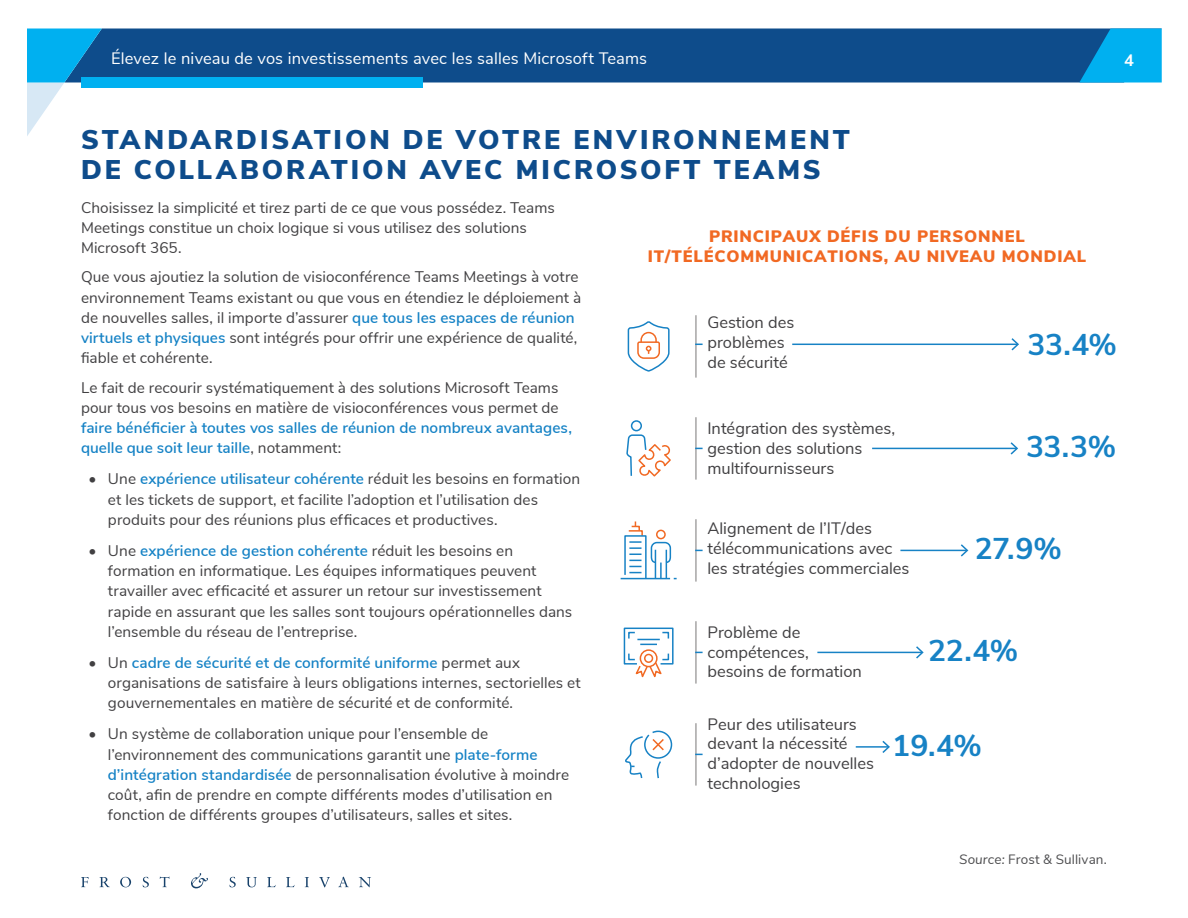
<style>
.page{position:relative;width:1188px;height:918px;background:#fff}
.page>*{position:absolute;margin:0;border:0;box-sizing:border-box;transform-origin:0 0}
.t1{font:700 30px "Nunito Sans";letter-spacing:-.01em;color:#1782c5}
.t2{font:900 27px/30px "Nunito Sans";letter-spacing:.105em;color:#0e4c8b}
.t3{font:16.5px/19.8px "Nunito Sans";color:#414042}
.t4{font:900 16.5px/19.8px "Nunito Sans";letter-spacing:.05em;color:#f16923;text-align:center}
.t5{font:16.5px "Nunito Sans";letter-spacing:.01em;color:#fff}
.t6{font:700 16.5px "Nunito Sans";color:#fff}
.t7{font:15.3px/20.2px "Nunito Sans";letter-spacing:.005em;color:#414042}
.t8{font:600 15.3px/20.2px "Nunito Sans";letter-spacing:.005em;color:#1582c5}
.t9{font:13.5px "Nunito Sans";letter-spacing:.005em;color:#4d4d4f}
.s1{font-weight:600;color:#1582c5}
.s2{font-weight:400;color:#414042}
.s3{font-style:italic}
</style>
<div class="page">
<div style="left:102px;top:28px;width:1060px;height:54px;background:#0e4c8b"></div>
<div style="left:81px;top:77px;width:341px;height:11px;background:#00b0f0"></div>
<svg style="left:27px;top:28px;width:75px;height:108px"></svg>
<svg style="left:1079px;top:29px;width:83px;height:54px;background:#059ddc"></svg>
<svg style="left:81px;top:877px;width:8px;height:10px"></svg>
<svg style="left:100px;top:877px;width:10px;height:10px"></svg>
<svg style="left:120px;top:877px;width:11px;height:10px"></svg>
<svg style="left:143px;top:877px;width:6px;height:10px"></svg>
<svg style="left:160px;top:877px;width:9px;height:10px"></svg>
<svg style="left:229px;top:877px;width:7px;height:10px"></svg>
<svg style="left:246px;top:877px;width:11px;height:10px"></svg>
<svg style="left:267px;top:877px;width:9px;height:10px"></svg>
<svg style="left:286px;top:877px;width:9px;height:10px"></svg>
<svg style="left:305px;top:877px;width:4px;height:10px"></svg>
<svg style="left:319px;top:877px;width:11px;height:10px"></svg>
<svg style="left:338px;top:877px;width:11px;height:10px"></svg>
<svg style="left:359px;top:877px;width:12px;height:10px"></svg>
<svg style="left:191px;top:873px;width:17px;height:15px"></svg>
<hr style="left:695px;top:315px;width:2px;height:63px;background:#a6a5a5">
<hr style="left:695px;top:417px;width:2px;height:63px;background:#a6a5a5">
<hr style="left:695px;top:519px;width:2px;height:63px;background:#a6a5a5">
<hr style="left:695px;top:621px;width:2px;height:63px;background:#a6a5a5">
<hr style="left:695px;top:723px;width:2px;height:63px;background:#a6a5a5">
<svg style="left:627px;top:321px;width:43px;height:51px"></svg>
<svg style="left:626px;top:434px;width:45px;height:43px"></svg>
<div style="left:631px;top:420px;width:11px;height:11px;border:2px solid #1782c5;border-radius:50%"></div>
<hr style="left:621px;top:578px;width:49px;height:1px;background:#1782c5">
<svg style="left:624px;top:521px;width:53px;height:59px"></svg>
<hr style="left:792px;top:344px;width:225px;height:1px;background:#1782c5">
<svg style="left:1011px;top:338px;width:8px;height:12px"></svg>
<hr style="left:872px;top:448px;width:145px;height:1px;background:#1782c5">
<svg style="left:1011px;top:442px;width:7px;height:13px"></svg>
<hr style="left:900px;top:550px;width:67px;height:1px;background:#1782c5">
<svg style="left:961px;top:544px;width:7px;height:13px"></svg>
<hr style="left:817px;top:652px;width:105px;height:1px;background:#1782c5">
<svg style="left:916px;top:646px;width:8px;height:13px"></svg>
<hr style="left:856px;top:746px;width:32px;height:2px;background:#1782c5">
<svg style="left:882px;top:741px;width:8px;height:12px"></svg>
<svg style="left:623px;top:627px;width:51px;height:51px"></svg>
<svg style="left:625px;top:730px;width:48px;height:49px"></svg>
<p class="t5" style="left:111px;top:47px;width:538px">Élevez le niveau de vos investissements avec les salles Microsoft Teams</p>
<p class="t6" style="left:1124px;top:48px;width:11px">4</p>
<h2 class="t2" style="left:81px;top:123px;width:770px">STANDARDISATION DE VOTRE ENVIRONNEMENT<br>DE COLLABORATION AVEC MICROSOFT TEAMS</h2>
<p class="t7" style="left:81px;top:196px;width:475px">Choisissez la simplicité et tirez parti de ce que vous possédez. Teams<br>Meetings constitue un choix logique si vous utilisez des solutions<br>Microsoft 365.</p>
<p class="t7" style="left:81px;top:266px;width:502px">Que vous ajoutiez la solution de visioconférence Teams Meetings à votre environnement Teams existant ou que vous en étendiez le déploiement à de nouvelles salles, il importe d’assurer <span class="s1">que tous les espaces de réunion virtuels et physiques</span> sont intégrés pour offrir une expérience de qualité, fiable et cohérente.</p>
<p class="t7" style="left:81px;top:376px;width:479px">Le fait de recourir systématiquement à des solutions Microsoft Teams pour tous vos besoins en matière de visioconférences vous permet de</p>
<p class="t8" style="left:81px;top:417px;width:493px">faire bénéficier à toutes vos salles de réunion de nombreux avantages, quelle que soit leur taille<span class="s2">, notamment:</span></p>
<p class="t7" style="left:108px;top:468px;width:474px;text-indent:-19px">• Une <span class="s1">expérience utilisateur cohérente</span> réduit les besoins en formation et les tickets de support, et facilite l’adoption et l’utilisation des produits pour des réunions plus efficaces et productives.</p>
<p class="t7" style="left:108px;top:539px;width:466px;text-indent:-19px">• Une <span class="s1">expérience de gestion cohérente</span> réduit les besoins en formation en informatique. Les équipes informatiques peuvent travailler avec efficacité et assurer un retour sur investissement rapide en assurant que les salles sont toujours opérationnelles dans l’ensemble du réseau de l’entreprise.</p>
<p class="t7" style="left:108px;top:652px;width:474px;text-indent:-19px">• Un <span class="s1">cadre de sécurité et de conformité uniforme</span> permet aux organisations de satisfaire à leurs obligations internes, sectorielles et gouvernementales en matière de sécurité et de conformité.</p>
<p class="t7" style="left:108px;top:723px;width:463px;text-indent:-19px">• Un système de collaboration unique pour l’ensemble de l’environnement des communications garantit une <span class="s1">plate-forme d’intégration standardisée</span> de personnalisation évolutive à moindre coût, afin de prendre en compte différents modes d’utilisation en fonction de différents groupes d’utilisateurs, salles et sites.</p>
<p class="t4" style="left:648px;top:226px;width:440px">PRINCIPAUX DÉFIS DU PERSONNEL<br>IT/TÉLÉCOMMUNICATIONS, AU NIVEAU MONDIAL</p>
<p class="t3" style="left:707px;top:312px;width:89px">Gestion des problèmes de sécurité</p>
<h1 class="t1" style="left:1028px;top:323px;width:91px">33.4%</h1>
<p class="t3" style="left:707px;top:417px;width:189px">Intégration des systèmes, gestion des solutions multifournisseurs</p>
<p class="t3" style="left:707px;top:517px;width:204px">Alignement de l’IT/des télécommunications avec les stratégies commerciales</p>
<p class="t3" style="left:707px;top:621px;width:156px">Problème de compétences, besoins de formation</p>
<h1 class="t1" style="left:1026px;top:425px;width:92px">33.3%</h1>
<h1 class="t1" style="left:975px;top:527px;width:89px">27.9%</h1>
<h1 class="t1" style="left:928px;top:629px;width:92px">22.4%</h1>
<p class="t3" style="left:707px;top:713px;width:168px">Peur des utilisateurs devant la nécessité d’adopter de nouvelles technologies</p>
<h1 class="t1" style="left:892px;top:723px;width:91px">19.4%</h1>
<p class="t9" style="left:959px;top:849px;width:149px"><span class="s3">Source:</span> Frost &amp; Sullivan.</p>
</div>
